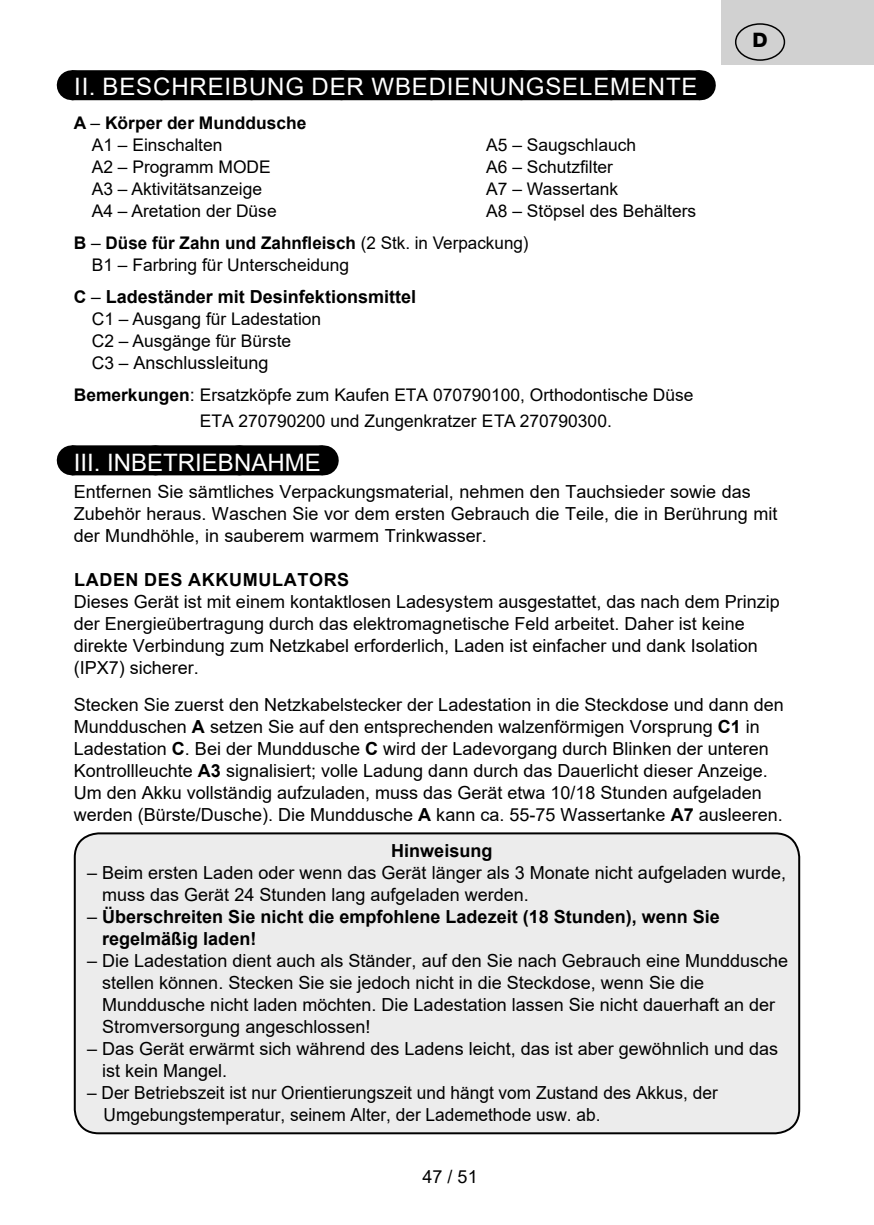
<style>
.page{position:relative;width:874px;height:1225px;background:#fff}
.page>*{position:absolute;margin:0;border:0;box-sizing:border-box;transform-origin:0 0}
.Grafický_nadpis_ETA{font:24px "Arial";letter-spacing:.035em;color:#fff}
.Grafický_nadpis_ETA-2{font:24px "Arial";color:#fff}
.t1{font:800 20px "Helvetica Neue OT";color:#000}
._3_Text{font:18px/22px "Arial";color:#000}
.Normální{font:18px/22px "Arial";color:#000}
.Normální-2{font:18px/22px "Arial";color:#000;scale:.96 1}
.Normální-3{font:700 18px/22px "Arial";color:#000}
._3_Text-2{font:700 18px "Arial";color:#000}
.Normální-4{font:700 18px "Arial";letter-spacing:.035em;color:#000}
._3_Text-3{font:17.4px/26px "Arial";color:#000}
._3_Text-4{font:700 17.4px "Arial";color:#000}
.s1{font-weight:400}
.s2{font-size:17.4px}
.s3{font-weight:400;font-size:17.4px}
.s4{font-weight:700}
.s5{font-size:18px}
</style>
<div class="page">
<div style="left:72px;top:70px;width:627px;height:30px;background:#000"></div>
<svg style="left:161px;top:70px;width:493px;height:1px"></svg>
<hr style="left:699px;top:70px;width:1px;height:30px;background:#000">
<div style="left:72px;top:445px;width:250px;height:30px;background:#000"></div>
<svg style="left:155px;top:445px;width:126px;height:1px"></svg>
<hr style="left:322px;top:445px;width:1px;height:30px;background:#000">
<div style="left:75px;top:833px;width:723px;height:300px;background:#ececec;border-radius:24px"></div>
<div style="left:74px;top:832px;width:725px;height:302px;border:2px solid #000;border-radius:24px"></div>
<div style="left:721px;top:0;width:152px;height:65px;background:#d1d1d1"></div>
<div style="left:734px;top:23px;width:50px;height:38px;border:1px solid #000;border-radius:50%"></div>
<p class="t1" style="left:752px;top:28px;width:17px">D</p>
<p class="Grafický_nadpis_ETA" style="left:74px;top:70px;width:624px">II. BESCHREIBUNG DER WBEDIENUNGSELEMENTE</p>
<p class="_3_Text-4" style="left:74px;top:110px;width:234px">A <span class="s1">–</span> Körper der Munddusche</p>
<p class="_3_Text-3" style="left:92px;top:132px;width:132px">A1 – Einschalten</p>
<p class="_3_Text-3" style="left:486px;top:132px;width:151px">A5 – Saugschlauch</p>
<p class="_3_Text-3" style="left:92px;top:154px;width:180px">A2 – Programm MODE</p>
<p class="_3_Text-3" style="left:486px;top:154px;width:128px">A6 – Schutzfilter</p>
<p class="_3_Text-3" style="left:92px;top:176px;width:172px">A3 – Aktivitätsanzeige</p>
<p class="_3_Text-3" style="left:486px;top:176px;width:133px">A7 – Wassertank</p>
<p class="_3_Text-3" style="left:92px;top:198px;width:186px">A4 – Aretation der Düse</p>
<p class="_3_Text-3" style="left:486px;top:198px;width:211px">A8 – Stöpsel des Behälters</p>
<p class="_3_Text-4" style="left:74px;top:230px;width:456px">B <span class="s1">–</span> Düse für Zahn und Zahnfleisch <span class="s1">(2 Stk. in Verpackung)</span></p>
<p class="_3_Text-3" style="left:92px;top:252px;width:259px">B1 – Farbring für Unterscheidung</p>
<p class="_3_Text-2" style="left:74px;top:284px;width:343px"><span class="s2">C</span> <span class="s3">–</span> Ladeständer mit Desinfektionsmittel</p>
<p class="_3_Text-3" style="left:92px;top:306px;width:231px">C1 – Ausgang für Ladestation</p>
<p class="_3_Text-3" style="left:92px;top:328px;width:201px">C2 – Ausgänge für Bürste</p>
<p class="_3_Text" style="left:92px;top:351px;width:178px"><span class="s2">C3 –</span> Anschlussleitung</p>
<p class="_3_Text-3" style="left:200px;top:382px;width:495px;text-indent:-126px"><span class="s4">Bemerkungen</span><span class="s5">:</span> Ersatzköpfe zum Kaufen ETA 070790100, Orthodontische Düse<br>ETA 270790200 und Zungenkratzer ETA 270790300.</p>
<p class="Grafický_nadpis_ETA-2" style="left:74px;top:445px;width:248px">III. INBETRIEBNAHME</p>
<p class="Normální" style="left:74px;top:481px;width:704px">Entfernen Sie sämtliches Verpackungsmaterial, nehmen den Tauchsieder sowie das<br>Zubehör heraus. Waschen Sie vor dem ersten Gebrauch die Teile, die in Berührung mit der Mundhöhle, in sauberem warmem Trinkwasser.</p>
<p class="Normální-4" style="left:74px;top:566px;width:276px">LADEN DES AKKUMULATORS</p>
<p class="_3_Text" style="left:74px;top:590px;width:707px">Dieses Gerät ist mit einem kontaktlosen Ladesystem ausgestattet, das nach dem Prinzip der Energieübertragung durch das elektromagnetische Feld arbeitet. Daher ist keine direkte Verbindung zum Netzkabel erforderlich, Laden ist einfacher und dank Isolation (IPX7) sicherer.</p>
<p class="_3_Text" style="left:74px;top:694px;width:711px">Stecken Sie zuerst den Netzkabelstecker der Ladestation in die Steckdose und dann den Mundduschen <span class="s4">A</span> setzen Sie auf den entsprechenden walzenförmigen Vorsprung <span class="s4">C1</span> in Ladestation <span class="s4">C</span>. Bei der Munddusche <span class="s4">C</span> wird der Ladevorgang durch Blinken der unteren Kontrollleuchte <span class="s4">A3</span> signalisiert; volle Ladung dann durch das Dauerlicht dieser Anzeige.</p>
<p class="_3_Text" style="left:74px;top:782px;width:710px">Um den Akku vollständig aufzuladen, muss das Gerät etwa 10/18 Stunden aufgeladen werden (Bürste/Dusche). Die Munddusche <span class="s4">A</span> kann ca. 55-75 Wassertanke <span class="s4">A7</span> ausleeren.</p>
<p class="Normální-3" style="left:391px;top:839px;width:103px">Hinweisung</p>
<p class="Normální" style="left:102px;top:861px;width:685px;text-indent:-15px">– Beim ersten Laden oder wenn das Gerät länger als 3 Monate nicht aufgeladen wurde, muss das Gerät 24 Stunden lang aufgeladen werden.</p>
<p class="Normální-3" style="left:102px;top:905px;width:619px;text-indent:-15px"><span class="s1">–</span> Überschreiten Sie nicht die empfohlene Ladezeit (18 Stunden), wenn Sie regelmäßig laden!</p>
<p class="Normální" style="left:102px;top:949px;width:687px;text-indent:-15px">– Die Ladestation dient auch als Ständer, auf den Sie nach Gebrauch eine Munddusche stellen können. Stecken Sie sie jedoch nicht in die Steckdose, wenn Sie die Munddusche nicht laden möchten. Die Ladestation lassen Sie nicht dauerhaft an der Stromversorgung angeschlossen!</p>
<p class="Normální" style="left:102px;top:1037px;width:677px;text-indent:-15px">– Das Gerät erwärmt sich während des Ladens leicht, das ist aber gewöhnlich und das ist kein Mangel.</p>
<p class="Normální-2" style="left:103px;top:1081px;width:641px;text-indent:-16px">– Der Betriebszeit ist nur Orientierungszeit und hängt vom Zustand des Akkus, der<br>Umgebungstemperatur, seinem Alter, der Lademethode usw. ab.</p>
<p class="_3_Text" style="left:422px;top:1165px;width:57px">47 / 51</p>
</div>
